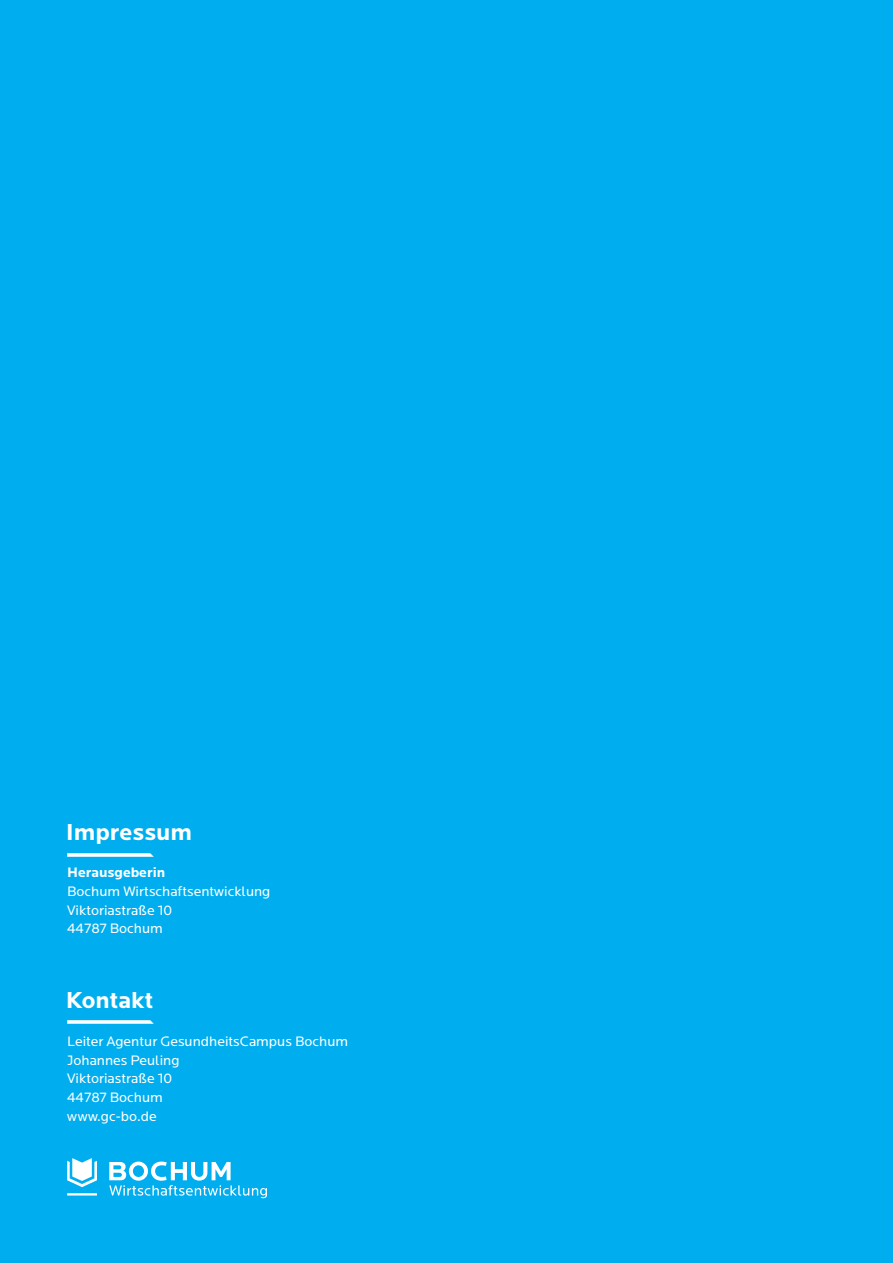
<style>
.page{position:relative;width:893px;height:1263px;background:#00aeef}
.page>*{position:absolute;margin:0;border:0;box-sizing:border-box;transform-origin:0 0}
.t1{font:700 24px "Locator";color:#fff}
.t2{font:14.25px/18.8px "Locator";color:#fff}
.t3{font:700 14.25px "Locator";color:#fff}
</style>
<div class="page">
<svg style="left:67px;top:1158px;width:200px;height:40px"></svg>
<svg style="left:67px;top:853px;width:87px;height:4px"></svg>
<svg style="left:67px;top:1020px;width:87px;height:4px"></svg>
<h1 class="t1" style="left:66px;top:817px;width:128px">Impressum</h1>
<p class="t3" style="left:67px;top:864px;width:100px">Herausgeberin</p>
<p class="t2" style="left:67px;top:882px;width:205px">Bochum Wirtschaftsentwicklung<br>Viktoriastraße 10<br>44787 Bochum</p>
<h1 class="t1" style="left:66px;top:986px;width:89px">Kontakt</h1>
<p class="t2" style="left:67px;top:1032px;width:283px">Leiter Agentur GesundheitsCampus Bochum<br>Johannes Peuling<br>Viktoriastraße 10<br>44787 Bochum<br>www.gc-bo.de</p>
</div>
